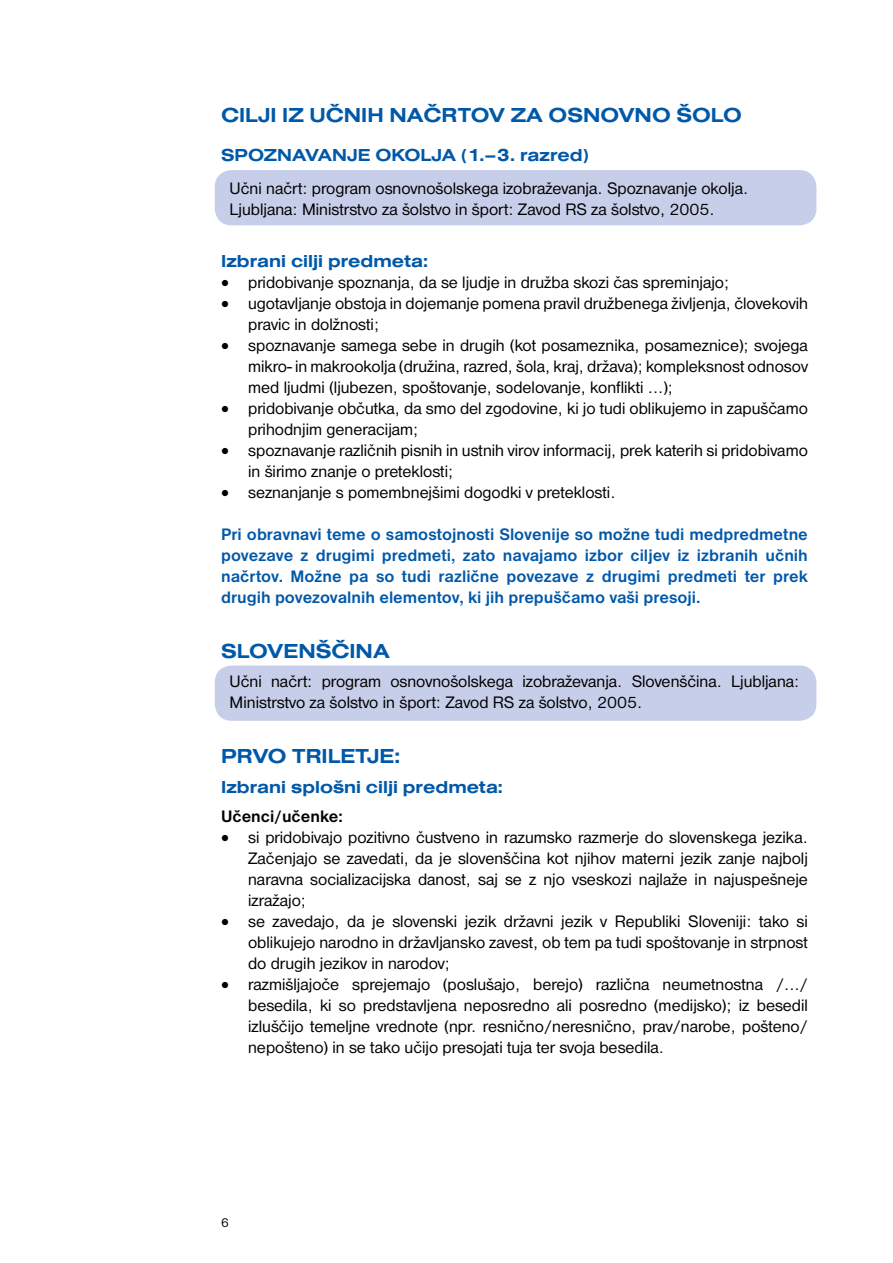
<style>
.page{position:relative;width:893px;height:1263px;background:#fff}
.page>*{position:absolute;margin:0;border:0;box-sizing:border-box;transform-origin:0 0}
.t1{font:21px "Nimbus San DEE Bold Exte";color:#0058a9}
.t2{font:18px "Nimbus San DEE Bold Exte";color:#0058a9}
.t3{font:17.25px/21px "Nimbus San DEE";color:#000}
.t4{font:700 17.25px/21px "Nimbus San DEE";color:#0058a9;text-align:justify}
.t5{font:700 17.25px "Nimbus San DEE";color:#000}
.t6{font:13.5px "Nimbus San DEE";color:#000}
</style>
<div class="page">
<div style="left:215px;top:170px;width:601px;height:55px;background:#c7cee9;border-radius:17px"></div>
<div style="left:215px;top:665px;width:601px;height:56px;background:#c7cee9;border-radius:17px"></div>
<p class="t1" style="left:221px;top:103px;width:522px">CILJI IZ UČNIH NAČRTOV ZA OSNOVNO ŠOLO</p>
<p class="t2" style="left:221px;top:144px;width:369px">SPOZNAVANJE OKOLJA (1.–3. razred)</p>
<p class="t3" style="left:230px;top:178px;width:520px">Učni načrt: program osnovnošolskega izobraževanja. Spoznavanje okolja.<br>Ljubljana: Ministrstvo za šolstvo in šport: Zavod RS za šolstvo, 2005.</p>
<p class="t2" style="left:221px;top:251px;width:208px">Izbrani cilji predmeta:</p>
<p class="t3" style="left:221px;top:272px;width:510px">• pridobivanje spoznanja, da se ljudje in družba skozi čas spreminjajo;</p>
<p class="t3" style="left:248px;top:293px;width:561px;text-indent:-27px">• ugotavljanje obstoja in dojemanje pomena pravil družbenega življenja, človekovih pravic in dolžnosti;</p>
<p class="t3" style="left:248px;top:335px;width:561px;text-align:justify;text-indent:-27px">• spoznavanje samega sebe in drugih (kot posameznika, posameznice); svojega mikro- in makrookolja (družina, razred, šola, kraj, država); kompleksnost odnosov med ljudmi (ljubezen, spoštovanje, sodelovanje, konflikti ...);</p>
<p class="t3" style="left:248px;top:398px;width:561px;text-indent:-27px">• pridobivanje občutka, da smo del zgodovine, ki jo tudi oblikujemo in zapuščamo prihodnjim generacijam;</p>
<p class="t3" style="left:248px;top:440px;width:561px;text-indent:-27px">• spoznavanje različnih pisnih in ustnih virov informacij, prek katerih si pridobivamo in širimo znanje o preteklosti;</p>
<p class="t3" style="left:221px;top:482px;width:396px">• seznanjanje s pomembnejšimi dogodki v preteklosti.</p>
<p class="t4" style="left:221px;top:524px;width:588px">Pri obravnavi teme o samostojnosti Slovenije so možne tudi medpredmetne povezave z drugimi predmeti, zato navajamo izbor ciljev iz izbranih učnih načrtov. Možne pa so tudi različne povezave z drugimi predmeti ter prek drugih povezovalnih elementov, ki jih prepuščamo vaši presoji.</p>
<p class="t1" style="left:221px;top:639px;width:170px">SLOVENŠČINA</p>
<p class="t3" style="left:230px;top:671px;width:571px">Učni načrt: program osnovnošolskega izobraževanja. Slovenščina. Ljubljana:<br>Ministrstvo za šolstvo in šport: Zavod RS za šolstvo, 2005.</p>
<p class="t1" style="left:221px;top:744px;width:181px">PRVO TRILETJE:</p>
<p class="t2" style="left:221px;top:777px;width:283px">Izbrani splošni cilji predmeta:</p>
<p class="t5" style="left:221px;top:807px;width:123px">Učenci/učenke:</p>
<p class="t3" style="left:248px;top:827px;width:561px;text-align:justify;text-indent:-27px">• si pridobivajo pozitivno čustveno in razumsko razmerje do slovenskega jezika.<br>Začenjajo se zavedati, da je slovenščina kot njihov materni jezik zanje najbolj naravna socializacijska danost, saj se z njo vseskozi najlaže in najuspešneje izražajo;</p>
<p class="t3" style="left:248px;top:911px;width:561px;text-align:justify;text-indent:-27px">• se zavedajo, da je slovenski jezik državni jezik v Republiki Sloveniji: tako si oblikujejo narodno in državljansko zavest, ob tem pa tudi spoštovanje in strpnost do drugih jezikov in narodov;</p>
<p class="t3" style="left:248px;top:974px;width:561px;text-align:justify;text-indent:-27px">• razmišljajoče sprejemajo (poslušajo, berejo) različna neumetnostna /.../ besedila, ki so predstavljena neposredno ali posredno (medijsko); iz besedil izluščijo temeljne vrednote (npr. resnično/neresnično, prav/narobe, pošteno/ nepošteno) in se tako učijo presojati tuja ter svoja besedila.</p>
<p class="t6" style="left:221px;top:1215px;width:9px">6</p>
</div>
